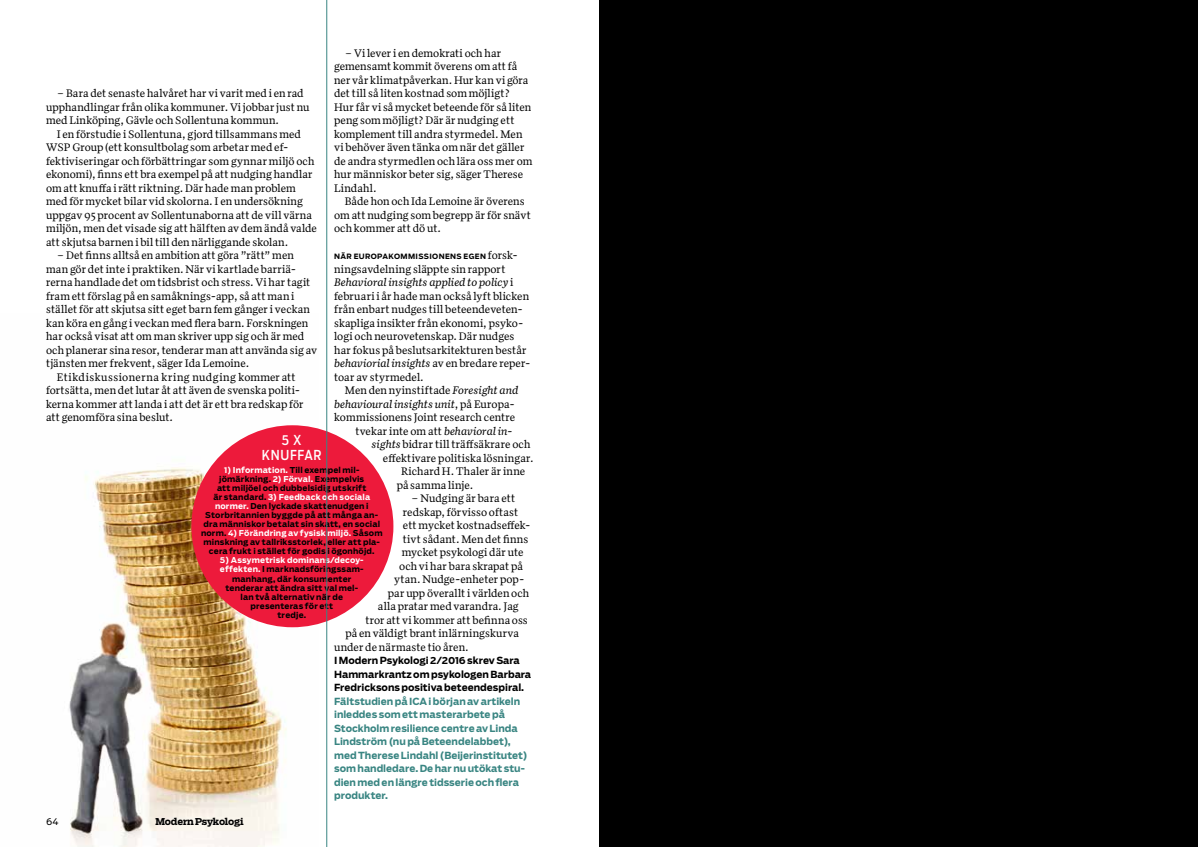
<style>
.page{position:relative;width:1198px;height:847px;background:#fff}
.page>*{position:absolute;margin:0;border:0;box-sizing:border-box;transform-origin:0 0}
.t1{font:13.62px/14.1px "Boomer Cond";letter-spacing:.045em;color:#fff;text-align:center}
.t2{font:11.25px/13.5px "Quiosco Two";color:#000}
.t3{font:11.25px "Quiosco Two";letter-spacing:.035em;color:#000}
.t4{font:italic 11.25px "Quiosco Two";color:#000}
.t5{font:700 9.75px/13.5px "Boomer";letter-spacing:-.005em;color:#398582}
.t6{font:700 9.75px/13.5px "Boomer";letter-spacing:-.005em;color:#000}
.t7{font:700 9.38px "Boomer Serif";letter-spacing:-.025em;color:#000}
.t8{font:9.38px "Boomer";color:#000}
.t9{font:700 8px/9px "Boomer";letter-spacing:.015em;color:#000;text-align:center}
.t10{font:700 7.25px "Boomer";letter-spacing:.045em;color:#000}
.s1{font-family:"Quiosco Two";font-weight:400;font-size:11.25px}
.s2{font-style:italic}
.s3{font-style:normal}
.s4{color:#fff}
</style>
<div class="page">
<img style="left:69px;top:425px;width:249px;height:422px">
<div style="left:191px;top:425px;width:202px;height:202px;background:#ed1a3b;border-radius:50%"></div>
<hr style="left:326px;top:0;width:1px;height:847px;background:#398582">
<div style="left:599px;top:0;width:599px;height:847px;background:#000"></div>
<p class="t2" style="left:334px;top:46px;width:200px;text-indent:11px">– Vi lever i en demokrati och har gemensamt kommit överens om att få ner vår klimatpåverkan. Hur kan vi göra det till så liten kostnad som möjligt?<br>Hur får vi så mycket beteende för så liten peng som möjligt? Där är nudging ett komplement till andra styrmedel. Men vi behöver även tänka om när det gäller de andra styrmedlen och lära oss mer om hur människor beter sig, säger Therese Lindahl.</p>
<p class="t2" style="left:334px;top:194px;width:198px;text-indent:11px">Både hon och Ida Lemoine är överens om att nudging som begrepp är för snävt och kommer att dö ut.</p>
<p class="t10" style="left:334px;top:252px;width:185px">NÄR EUROPAKOMMISSIONENS EGEN <span class="s1">forsk-</span></p>
<p class="t2" style="left:334px;top:262px;width:198px">ningsavdelning släppte sin rapport <span class="s2">Behavioral insights applied to policy</span> i februari i år hade man också lyft blicken från enbart nudges till beteendeveten&shy;skapliga insikter från ekonomi, psyko&shy;logi och neurovetenskap. Där nudges har fokus på beslutsarkitekturen består <span class="s2">behaviorial insights</span> av en bredare reper&shy;toar av styrmedel.</p>
<p class="t2" style="left:345px;top:383px;width:175px">Men den nyinstiftade <span class="s2">Foresight and</span></p>
<p class="t4" style="left:334px;top:397px;width:182px">behavioural insights unit<span class="s3">, på Europa-</span></p>
<p class="t2" style="left:334px;top:410px;width:183px">kommissionens Joint research centre</p>
<p class="t2" style="left:355px;top:424px;width:159px">tvekar inte om att <span class="s2">behavioral in-</span></p>
<p class="t2" style="left:372px;top:437px;width:160px"><span class="s2">sights</span> bidrar till träffsäkrare och</p>
<p class="t2" style="left:383px;top:451px;width:152px">effektivare politiska lösningar.</p>
<p class="t2" style="left:401px;top:464px;width:126px">Richard H. Thaler är inne</p>
<p class="t2" style="left:397px;top:478px;width:78px">på samma linje.</p>
<p class="t2" style="left:411px;top:491px;width:106px">– Nudging är bara ett</p>
<p class="t2" style="left:403px;top:505px;width:117px">redskap, förvisso oftast</p>
<p class="t2" style="left:403px;top:518px;width:129px">ett mycket kostnadseffek-</p>
<p class="t2" style="left:403px;top:532px;width:127px">tivt sådant. Men det finns</p>
<p class="t2" style="left:402px;top:545px;width:123px">mycket psykologi där ute</p>
<p class="t2" style="left:399px;top:559px;width:125px">och vi har bara skrapat på</p>
<p class="t2" style="left:394px;top:572px;width:132px">ytan. Nudge-enheter pop-</p>
<p class="t2" style="left:388px;top:586px;width:143px">par upp överallt i världen och</p>
<p class="t2" style="left:378px;top:599px;width:142px">alla pratar med varandra. Jag</p>
<p class="t2" style="left:365px;top:613px;width:164px">tror att vi kommer att befinna oss</p>
<p class="t2" style="left:345px;top:626px;width:175px">på en väldigt brant inlärningskurva</p>
<p class="t2" style="left:334px;top:640px;width:136px">under de närmaste tio åren.</p>
<p class="t6" style="left:334px;top:654px;width:199px">I Modern Psykologi 2/2016 skrev Sara<br>Hammarkrantz om psykologen Barbara<br>Fredricksons positiva beteendespiral.</p>
<p class="t5" style="left:334px;top:694px;width:195px">Fältstudien på ICA i början av artikeln inleddes som ett masterarbete på Stockholm resilience centre av Linda Lindström (nu på Beteendelabbet), med Therese Lindahl (Beijerinstitutet) som handledare. De har nu utökat stu&shy;dien med en längre tidsserie och flera produkter.</p>
<p class="t2" style="left:46px;top:86px;width:265px;text-indent:11px">– Bara det senaste halvåret har vi varit med i en rad upphandlingar från olika kommuner. Vi jobbar just nu med Linköping, Gävle och Sollentuna kommun.</p>
<p class="t2" style="left:46px;top:127px;width:272px;text-indent:11px">I en förstudie i Sollentuna, gjord tillsammans med WSP Group (ett konsultbolag som arbetar med ef&shy;fektiviseringar och förbättringar som gynnar miljö och ekonomi), finns ett bra exempel på att nudging handlar om att knuffa i rätt riktning. Där hade man problem med för mycket bilar vid skolorna. I en undersökning uppgav 95 procent av Sollentunaborna att de vill värna miljön, men det visade sig att hälften av dem ändå valde att skjutsa barnen i bil till den närliggande skolan.</p>
<p class="t2" style="left:57px;top:248px;width:239px">– Det finns alltså en ambition att göra ”rätt” men</p>
<p class="t2" style="left:46px;top:262px;width:252px">man gör det inte i praktiken. När vi kartlade barriä-</p>
<p class="t2" style="left:46px;top:275px;width:266px">rerna handlade det om tidsbrist och stress. Vi har tagit</p>
<p class="t2" style="left:46px;top:289px;width:250px">fram ett förslag på en samåknings-app, så att man i</p>
<p class="t2" style="left:46px;top:302px;width:265px">stället för att skjutsa sitt eget barn fem gånger i veckan</p>
<p class="t2" style="left:46px;top:316px;width:264px">kan köra en gång i veckan med flera barn. Forskningen</p>
<p class="t2" style="left:46px;top:329px;width:260px">har också visat att om man skriver upp sig och är med</p>
<p class="t2" style="left:46px;top:343px;width:272px">och planerar sina resor, tenderar man att använda sig av</p>
<p class="t2" style="left:46px;top:356px;width:205px">tjänsten mer frekvent, säger Ida Lemoine.</p>
<p class="t3" style="left:57px;top:370px;width:241px">Etikdiskussionerna kring nudging kommer att</p>
<p class="t2" style="left:46px;top:383px;width:256px">fortsätta, men det lutar åt att även de svenska politi-</p>
<p class="t2" style="left:46px;top:397px;width:259px">kerna kommer att landa i att det är ett bra redskap för</p>
<p class="t2" style="left:46px;top:410px;width:128px">att genomföra sina beslut.</p>
<p class="t1" style="left:262px;top:433px;width:61px">5 X<br>KNUFFAR</p>
<p class="t9" style="left:201px;top:465px;width:183px"><span class="s4">1) Information.</span> Till exempel mil&shy;jömärkning. <span class="s4">2) Förval.</span> Exempelvis<br>att miljöel och dubbelsidig utskrift<br>är standard. <span class="s4">3) Feedback och sociala normer.</span> Den lyckade skattenudgen i Storbritannien byggde på att många an&shy;dra människor betalat sin skatt, en social norm. <span class="s4">4) Förändring av fysisk miljö.</span> Såsom minskning av tallriksstorlek, eller att pla&shy;cera frukt i stället för godis i ögonhöjd.</p>
<p class="t9" style="left:220px;top:556px;width:145px"><span class="s4">5) Assymetrisk dominans/decoy&shy;effekten.</span> I marknadsföringssam&shy;manhang, där konsumenter tenderar att ändra sitt val mel&shy;lan två alternativ när de presenteras för ett<br>tredje.</p>
<p class="t8" style="left:46px;top:816px;width:14px">64</p>
<p class="t7" style="left:156px;top:815px;width:89px">Modern Psykologi</p>
</div>
